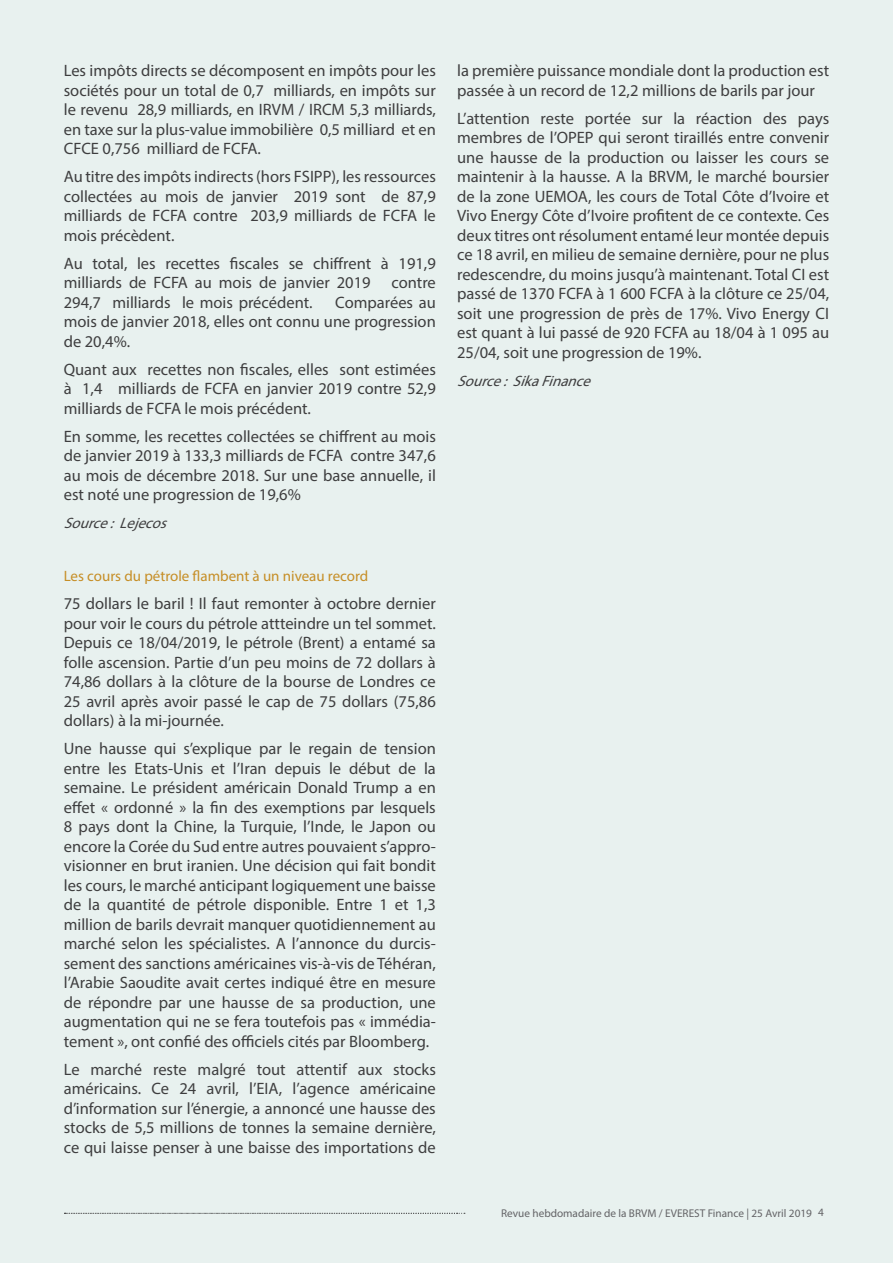
<style>
.page{position:relative;width:893px;height:1263px;background:#e8f1ef}
.page>*{position:absolute;margin:0;border:0;box-sizing:border-box;transform-origin:0 0}
.texte{font:16.5px/19.5px "Myriad Pro";color:#3e3e3f;text-align:justify}
.texte-2{font:15px "Myriad Pro";color:#c68e26}
.texte-3{font:italic 15px "Myriad Pro";color:#3e3e3f}
.t1{font:11.25px "Myriad Pro";color:#636366}
</style>
<div class="page">
<svg style="left:65px;top:1213px;width:400px;height:1px"></svg>
<p class="texte" style="left:64px;top:61px;width:374px">Les impôts directs se décomposent en impôts pour les sociétés pour un total de 0,7 milliards, en impôts sur le revenu 28,9 milliards, en IRVM / IRCM 5,3 milliards, en taxe sur la plus-value immobilière 0,5 milliard et en CFCE 0,756 milliard de FCFA.</p>
<p class="texte" style="left:64px;top:167px;width:374px">Au titre des impôts indirects (hors FSIPP), les ressources collectées au mois de janvier 2019 sont de 87,9 milliards de FCFA contre 203,9 milliards de FCFA le mois précèdent.</p>
<p class="texte" style="left:64px;top:253px;width:374px">Au total, les recettes fiscales se chiffrent à 191,9 milliards de FCFA au mois de janvier 2019</p>
<p class="texte" style="left:391px;top:273px;width:46px">contre</p>
<p class="texte" style="left:64px;top:292px;width:250px">294,7 milliards le mois précédent.</p>
<p class="texte" style="left:64px;top:292px;width:374px;text-indent:271px">Comparées au mois de janvier 2018, elles ont connu une progression de 20,4%.</p>
<p class="texte" style="left:64px;top:359px;width:374px">Quant aux recettes non fiscales, elles sont estimées à 1,4 milliards de FCFA en janvier 2019 contre 52,9 milliards de FCFA le mois précédent.</p>
<p class="texte" style="left:64px;top:426px;width:374px">En somme, les recettes collectées se chiffrent au mois de janvier 2019 à 133,3 milliards de FCFA contre 347,6 au mois de décembre 2018. Sur une base annuelle, il est noté une progression de 19,6%</p>
<p class="texte-3" style="left:64px;top:514px;width:110px">Source:Lejecos</p>
<p class="texte-2" style="left:64px;top:567px;width:306px">Les cours du pétrole flambent à un niveau record</p>
<p class="texte" style="left:64px;top:594px;width:374px">75 dollars le baril ! Il faut remonter à octobre dernier pour voir le cours du pétrole attteindre un tel sommet.<br>Depuis ce 18/04/2019, le pétrole (Brent) a entamé sa folle ascension. Partie d’un peu moins de 72 dollars à 74,86 dollars à la clôture de la bourse de Londres ce 25 avril après avoir passé le cap de 75 dollars (75,86 dollars) à la mi-journée.</p>
<p class="texte" style="left:64px;top:739px;width:374px">Une hausse qui s’explique par le regain de tension entre les Etats-Unis et l’Iran depuis le début de la semaine. Le président américain Donald Trump a en effet « ordonné » la fin des exemptions par lesquels 8 pays dont la Chine, la Turquie, l’Inde, le Japon ou encore la Corée du Sud entre autres pouvaient s’appro&shy;visionner en brut iranien. Une décision qui fait bondit les cours, le marché anticipant logiquement une baisse de la quantité de pétrole disponible. Entre 1 et 1,3 million de barils devrait manquer quotidiennement au marché selon les spécialistes. A l’annonce du durcis&shy;sement des sanctions américaines vis-à-vis de Téhéran, l’Arabie Saoudite avait certes indiqué être en mesure de répondre par une hausse de sa production, une augmentation qui ne se fera toutefois pas « immédia&shy;tement », ont confié des officiels cités par Bloomberg.</p>
<p class="texte" style="left:64px;top:1059px;width:374px">Le marché reste malgré tout attentif aux stocks américains. Ce 24 avril, l’EIA, l’agence américaine d’information sur l’énergie, a annoncé une hausse des stocks de 5,5 millions de tonnes la semaine dernière, ce qui laisse penser à une baisse des importations de</p>
<p class="texte" style="left:457px;top:61px;width:374px">la première puissance mondiale dont la production est passée à un record de 12,2 millions de barils par jour</p>
<p class="texte" style="left:457px;top:108px;width:374px">L’attention reste portée sur la réaction des pays membres de l’OPEP qui seront tiraillés entre convenir une hausse de la production ou laisser les cours se maintenir à la hausse. A la BRVM, le marché boursier de la zone UEMOA, les cours de Total Côte d’Ivoire et Vivo Energy Côte d’Ivoire profitent de ce contexte. Ces deux titres ont résolument entamé leur montée depuis ce 18 avril, en milieu de semaine dernière, pour ne plus redescendre, du moins jusqu’à maintenant. Total CI est passé de 1370 FCFA à 1 600 FCFA à la clôture ce 25/04, soit une progression de près de 17%. Vivo Energy CI est quant à lui passé de 920 FCFA au 18/04 à 1 095 au 25/04, soit une progression de 19%.</p>
<p class="texte-3" style="left:457px;top:371px;width:141px">Source:SikaFinance</p>
<p class="t1" style="left:501px;top:1206px;width:324px">Revue hebdomadaire de la BRVM / EVEREST Finance | 25 Avril 2019 4</p>
</div>
